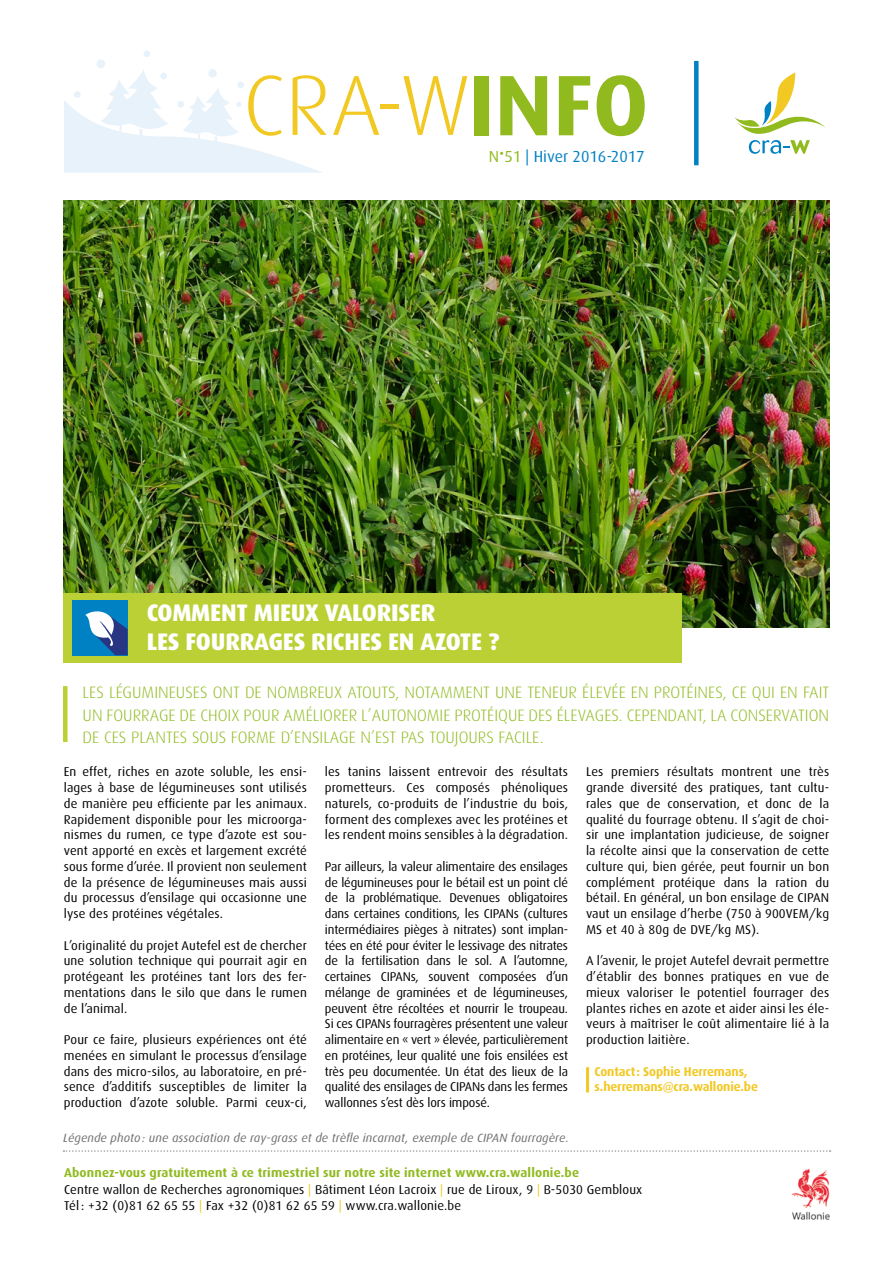
<style>
.page{position:relative;width:893px;height:1263px;background:#fff}
.page>*{position:absolute;margin:0;border:0;box-sizing:border-box;transform-origin:0 0}
.TITRE_1{font:800 24px/28.8px "Dax";letter-spacing:-.01em;color:#fff}
.BODY{font:300 16.5px/22.5px "Dax";color:#90ba1e;text-align:justify}
.t1{font:16.05px "Dax";color:#0081c3}
.t2{font:12.75px/15.8px "Dax";letter-spacing:.01em;color:#000;text-align:justify}
.t3{font:700 12.75px "Dax";letter-spacing:.01em;color:#90ba1e}
.t4{font:700 12.75px/15.8px "Dax";letter-spacing:-.01em;color:#f2c823}
.t5{font:italic 12px "Dax";letter-spacing:.01em;color:#706f6f}
.s1{color:#90ba1e}
.s2{color:#f2c823}
</style>
<div class="page">
<img style="left:64px;top:200px;width:765px;height:427px">
<hr style="left:586px;top:1067px;width:3px;height:25px;background:#f2c823">
<div style="left:63px;top:686px;width:5px;height:56px;background:#bbd034"></div>
<div style="left:64px;top:593px;width:618px;height:69px;background:#bbd034"></div>
<img style="left:791px;top:1168px;width:39px;height:52px">
<svg style="left:63px;top:1150px;width:768px;height:2px"></svg>
<svg style="left:734px;top:72px;width:92px;height:62px"></svg>
<svg style="left:749px;top:140px;width:61px;height:14px"></svg>
<svg style="left:333px;top:76px;width:46px;height:59px"></svg>
<hr style="left:380px;top:104px;width:19px;height:4px;background:#f2c823">
<svg style="left:403px;top:76px;width:64px;height:59px"></svg>
<div style="left:474px;top:76px;width:14px;height:59px;background:#90ba1e"></div>
<svg style="left:500px;top:76px;width:47px;height:59px"></svg>
<svg style="left:559px;top:76px;width:31px;height:59px"></svg>
<svg style="left:597px;top:75px;width:48px;height:61px"></svg>
<div style="left:694px;top:61px;width:5px;height:104px;background:#0081c3"></div>
<div style="left:144px;top:50px;width:6px;height:7px;background:#e8f2fb;border-radius:50%"></div>
<div style="left:97px;top:60px;width:8px;height:8px;background:#e8f2fb;border-radius:50%"></div>
<svg style="left:64px;top:70px;width:263px;height:103px"></svg>
<div style="left:208px;top:69px;width:9px;height:9px;background:#e8f2fb;border-radius:50%"></div>
<div style="left:72px;top:600px;width:56px;height:55px;background:#0081c3"></div>
<svg style="left:85px;top:611px;width:43px;height:44px"></svg>
<p class="t1" style="left:489px;top:148px;width:157px"><span class="s1">N</span><sup>•</sup><span class="s1">51</span> | Hiver 2016-2017</p>
<p class="TITRE_1" style="left:147px;top:598px;width:354px">COMMENT MIEUX VALORISER<br>LES FOURRAGES RICHES EN AZOTE ?</p>
<p class="BODY" style="left:83px;top:682px;width:748px">LES LÉGUMINEUSES ONT DE NOMBREUX ATOUTS, NOTAMMENT UNE TENEUR ÉLEVÉE EN PROTÉINES, CE QUI EN FAIT UN FOURRAGE DE CHOIX POUR AMÉLIORER L’AUTONOMIE PROTÉIQUE DES ÉLEVAGES. CEPENDANT, LA CONSERVATION DE CES PLANTES SOUS FORME D’ENSILAGE N’EST PAS TOUJOURS FACILE.</p>
<p class="t2" style="left:64px;top:764px;width:245px">En effet, riches en azote soluble, les ensi&shy;lages à base de légumineuses sont utilisés de manière peu efficiente par les animaux.<br>Rapidement disponible pour les microorga&shy;nismes du rumen, ce type d’azote est sou&shy;vent apporté en excès et largement excrété sous forme d’urée. Il provient non seulement de la présence de légumineuses mais aussi du processus d’ensilage qui occasionne une lyse des protéines végétales.</p>
<p class="t2" style="left:64px;top:937px;width:245px">L’originalité du projet Autefel est de chercher une solution technique qui pourrait agir en protégeant les protéines tant lors des fer&shy;mentations dans le silo que dans le rumen de l’animal.</p>
<p class="t2" style="left:64px;top:1032px;width:245px">Pour ce faire, plusieurs expériences ont été menées en simulant le processus d’ensilage dans des micro-silos, au laboratoire, en pré&shy;sence d’additifs susceptibles de limiter la production d’azote soluble. Parmi ceux-ci,</p>
<p class="t2" style="left:325px;top:764px;width:245px">les tanins laissent entrevoir des résultats prometteurs. Ces composés phénoliques naturels, co-produits de l’industrie du bois, forment des complexes avec les protéines et les rendent moins sensibles à la dégradation.</p>
<p class="t2" style="left:325px;top:859px;width:245px">Par ailleurs, la valeur alimentaire des ensilages de légumineuses pour le bétail est un point clé de la problématique. Devenues obligatoires dans certaines conditions, les CIPANs (cultures intermédiaires pièges à nitrates) sont implan&shy;tées en été pour éviter le lessivage des nitrates de la fertilisation dans le sol. A l’automne, certaines CIPANs, souvent composées d’un mélange de graminées et de légumineuses, peuvent être récoltées et nourrir le troupeau.<br>Si ces CIPANs fourragères présentent une valeur alimentaire en « vert » élevée, particulièrement en protéines, leur qualité une fois ensilées est très peu documentée. Un état des lieux de la qualité des ensilages de CIPANs dans les fermes wallonnes s’est dès lors imposé.</p>
<p class="t5" style="left:63px;top:1131px;width:507px">Légende photo : une association de ray-grass et de trèfle incarnat, exemple de CIPAN fourragère.</p>
<p class="t2" style="left:586px;top:764px;width:245px">Les premiers résultats montrent une très grande diversité des pratiques, tant cultu&shy;rales que de conservation, et donc de la qualité du fourrage obtenu. Il s’agit de choi&shy;sir une implantation judicieuse, de soigner la récolte ainsi que la conservation de cette culture qui, bien gérée, peut fournir un bon complément protéique dans la ration du bétail. En général, un bon ensilage de CIPAN vaut un ensilage d’herbe (750 à 900VEM/kg MS et 40 à 80g de DVE/kg MS).</p>
<p class="t2" style="left:586px;top:953px;width:245px">A l’avenir, le projet Autefel devrait permettre d’établir des bonnes pratiques en vue de mieux valoriser le potentiel fourrager des plantes riches en azote et aider ainsi les éle&shy;veurs à maîtriser le coût alimentaire lié à la production laitière.</p>
<p class="t4" style="left:595px;top:1063px;width:165px">Contact : Sophie Herremans, s.herremans@cra.wallonie.be</p>
<p class="t3" style="left:64px;top:1165px;width:516px">Abonnez-vous gratuitement à ce trimestriel sur notre site internet www.cra.wallonie.be</p>
<p class="t2" style="left:64px;top:1181px;width:580px;line-height:16.5px">Centre wallon de Recherches agronomiques <span class="s2">|</span> Bâtiment Léon Lacroix <span class="s2">|</span> rue de Liroux, 9 <span class="s2">|</span> B-5030 Gembloux<br>Tél : +32 (0)81 62 65 55 <span class="s2">|</span> Fax +32 (0)81 62 65 59 <span class="s2">|</span> www.cra.wallonie.be</p>
</div>
